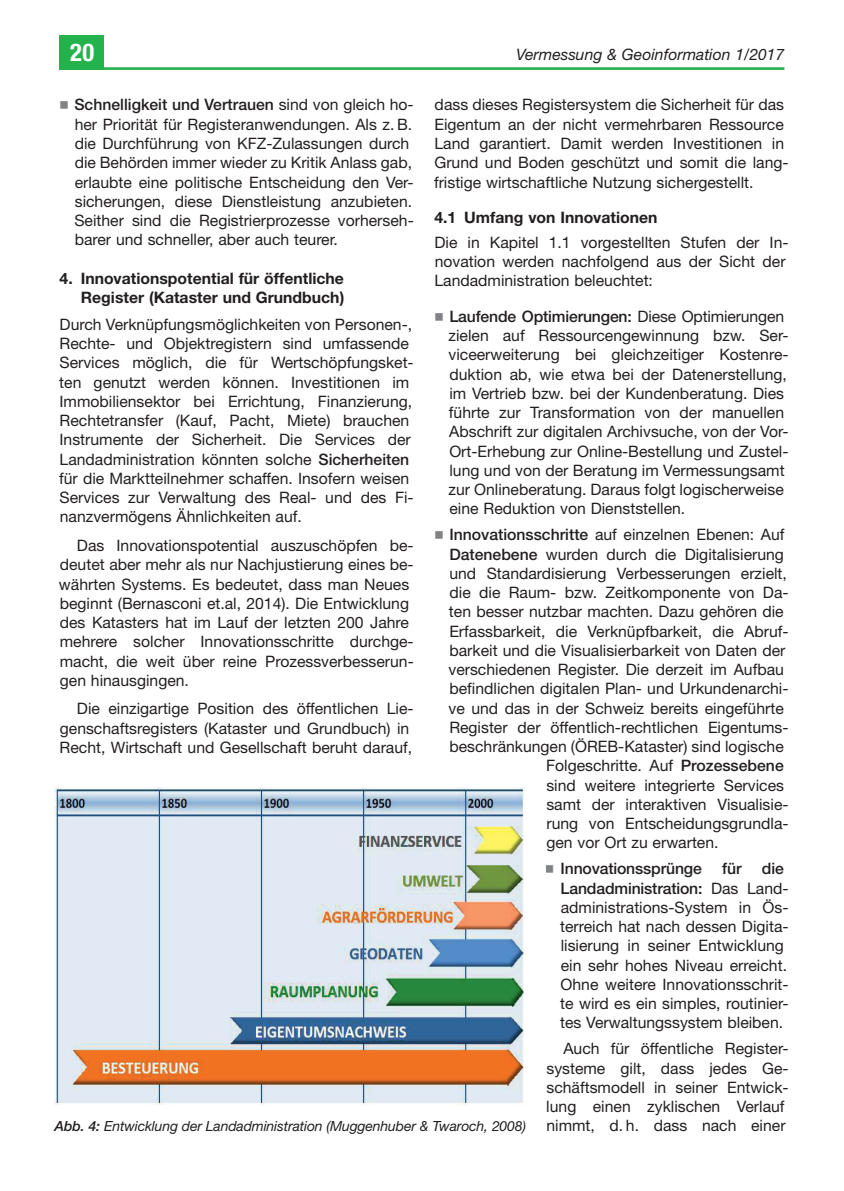
<style>
.page{position:relative;width:844px;height:1191px;background:#fff}
.page>*{position:absolute;margin:0;border:0;box-sizing:border-box;transform-origin:0 0}
.t1{font:700 condensed 24.5px "Helvetica Neue LT Std";color:#fff}
.t2{font:15.75px/19.2px "Helvetica Neue LT Std";color:#231f20}
.t3{font:700 15.75px/19.2px "Helvetica Neue LT Std";color:#231f20;text-align:right}
.t4{font:italic 15.75px "Helvetica Neue LT Std";color:#231f20}
.t5{font:500 15.75px "Helvetica Neue LT Std";letter-spacing:-.01em;color:#231f20}
.t6{font:italic 14px "Helvetica Neue LT Std";letter-spacing:-.01em;color:#231f20}
.s1{font-weight:500}
</style>
<div class="page">
<hr style="left:60px;top:67px;width:724px;height:3px;background:#23b24b">
<div style="left:60px;top:35px;width:44px;height:35px;background:#23b24b"></div>
<img style="left:54px;top:787px;width:471px;height:318px">
<h1 class="t1" style="left:70px;top:38px;width:26px">20</h1>
<p class="t4" style="left:516px;top:44px;width:270px">Vermessung &amp; Geoinformation 1/2017</p>
<p class="t2" style="left:434px;top:95px;width:356px">dass dieses Registersystem die Sicherheit für das Eigentum an der nicht vermehrbaren Ressource Land garantiert. Damit werden Investitionen in Grund und Boden geschützt und somit die lang&shy;fristige wirtschaftliche Nutzung sichergestellt.</p>
<p class="t3" style="left:434px;top:208px;width:224px">4.1 Umfang von Innovationen</p>
<p class="t2" style="left:434px;top:232px;width:355px">Die in Kapitel 1.1 vorgestellten Stufen der In&shy;novation werden nachfolgend aus der Sicht der<br>Landadministration beleuchtet:</p>
<p class="t2" style="left:448px;top:306px;width:341px"><span class="s1">Laufende Optimierungen:</span> Diese Optimierungen zielen auf Ressourcengewinnung bzw. Ser&shy;viceerweiterung bei gleichzeitiger Kostenre&shy;duktion ab, wie etwa bei der Datenerstellung, im Vertrieb bzw. bei der Kundenberatung. Dies führte zur Transformation von der manuellen Abschrift zur digitalen Archivsuche, von der Vor-Ort-Erhebung zur Online-Bestellung und Zustel&shy;lung und von der Beratung im Vermessungsamt zur Onlineberatung. Daraus folgt logischerweise eine Reduktion von Dienststellen.</p>
<p class="t2" style="left:449px;top:525px;width:336px"><span class="s1">Innovationsschritte</span> auf einzelnen Ebenen: Auf</p>
<p class="t2" style="left:449px;top:544px;width:336px"><span class="s1">Datenebene</span> wurden durch die Digitalisierung</p>
<p class="t2" style="left:449px;top:563px;width:339px">und Standardisierung Verbesserungen erzielt,</p>
<p class="t2" style="left:449px;top:582px;width:340px">die die Raum- bzw. Zeitkomponente von Da-</p>
<p class="t2" style="left:449px;top:602px;width:336px">ten besser nutzbar machten. Dazu gehören die</p>
<p class="t2" style="left:449px;top:621px;width:340px">Erfassbarkeit, die Verknüpfbarkeit, die Abruf-</p>
<p class="t2" style="left:449px;top:640px;width:337px">barkeit und die Visualisierbarkeit von Daten der</p>
<p class="t2" style="left:448px;top:659px;width:337px">verschiedenen Register. Die derzeit im Aufbau</p>
<p class="t2" style="left:449px;top:679px;width:340px">befindlichen digitalen Plan- und Urkundenarchi-</p>
<p class="t2" style="left:448px;top:698px;width:337px">ve und das in der Schweiz bereits eingeführte</p>
<p class="t2" style="left:449px;top:717px;width:340px">Register der öffentlich-rechtlichen Eigentums-</p>
<p class="t2" style="left:449px;top:736px;width:336px">beschränkungen (ÖREB-Kataster) sind logische</p>
<p class="t2" style="left:546px;top:756px;width:239px">Folgeschritte. Auf <span class="s1">Prozessebene</span></p>
<p class="t2" style="left:546px;top:775px;width:239px">sind weitere integrierte Services</p>
<p class="t2" style="left:546px;top:794px;width:243px">samt der interaktiven Visualisie-</p>
<p class="t2" style="left:546px;top:813px;width:243px">rung von Entscheidungsgrundla-</p>
<p class="t2" style="left:546px;top:833px;width:174px">gen vor Ort zu erwarten.</p>
<p class="t5" style="left:560px;top:859px;width:143px">Innovationssprünge</p>
<p class="t5" style="left:722px;top:859px;width:21px">für</p>
<p class="t2" style="left:74px;top:95px;width:341px"><span class="s1">Schnelligkeit und Vertrauen</span> sind von gleich ho&shy;her Priorität für Registeranwendungen. Als z. B. die Durchführung von KFZ-Zulassungen durch die Behörden immer wieder zu Kritik Anlass gab, erlaubte eine politische Entscheidung den Ver&shy;sicherungen, diese Dienstleistung anzubieten.<br>Seither sind die Registrierprozesse vorherseh&shy;barer und schneller, aber auch teurer.</p>
<p class="t3" style="left:60px;top:268px;width:286px">4. Innovationspotential für öffentliche<br>Register (Kataster und Grundbuch)</p>
<p class="t2" style="left:59px;top:314px;width:356px">Durch Verknüpfungsmöglichkeiten von Personen-, Rechte- und Objektregistern sind umfassende Services möglich, die für Wertschöpfungsket&shy;ten genutzt werden können. Investitionen im Immobiliensektor bei Errichtung, Finanzierung, Rechtetransfer (Kauf, Pacht, Miete) brauchen Instrumente der Sicherheit. Die Services der Landadministration könnten solche <span class="s1">Sicherheiten </span>für die Marktteilnehmer schaffen. Insofern weisen Services zur Verwaltung des Real- und des Fi&shy;nanzvermögens Ähnlichkeiten auf.</p>
<p class="t2" style="left:59px;top:535px;width:356px;text-indent:18px">Das Innovationspotential auszuschöpfen be&shy;deutet aber mehr als nur Nachjustierung eines be&shy;währten Systems. Es bedeutet, dass man Neues beginnt (Bernasconi et.al, 2014). Die Entwicklung des Katasters hat im Lauf der letzten 200 Jahre mehrere solcher Innovationsschritte durchge&shy;macht, die weit über reine Prozessverbesserun&shy;gen hinausgingen.</p>
<p class="t2" style="left:60px;top:699px;width:355px;text-indent:17px">Die einzigartige Position des öffentlichen Lie&shy;genschaftsregisters (Kataster und Grundbuch) in<br>Recht, Wirtschaft und Gesellschaft beruht darauf,</p>
<p class="t2" style="left:560px;top:859px;width:230px;text-indent:202px"><span class="s1">die<br>Landadministration:</span> Das Land&shy;administrations-System in Ös&shy;terreich hat nach dessen Digita&shy;lisierung in seiner Entwicklung ein sehr hohes Niveau erreicht.<br>Ohne weitere Innovationsschrit&shy;te wird es ein simples, routinier&shy;tes Verwaltungssystem bleiben.</p>
<p class="t2" style="left:546px;top:1039px;width:244px;text-indent:17px">Auch für öffentliche Register&shy;systeme gilt, dass jedes Ge&shy;schäftsmodell in seiner Entwick&shy;lung einen zyklischen Verlauf nimmt, d. h. dass nach einer</p>
<p class="t6" style="left:55px;top:1118px;width:473px"><span class="s1">Abb. 4:</span> Entwicklung der Landadministration (Muggenhuber &amp; Twaroch, 2008)</p>
</div>
